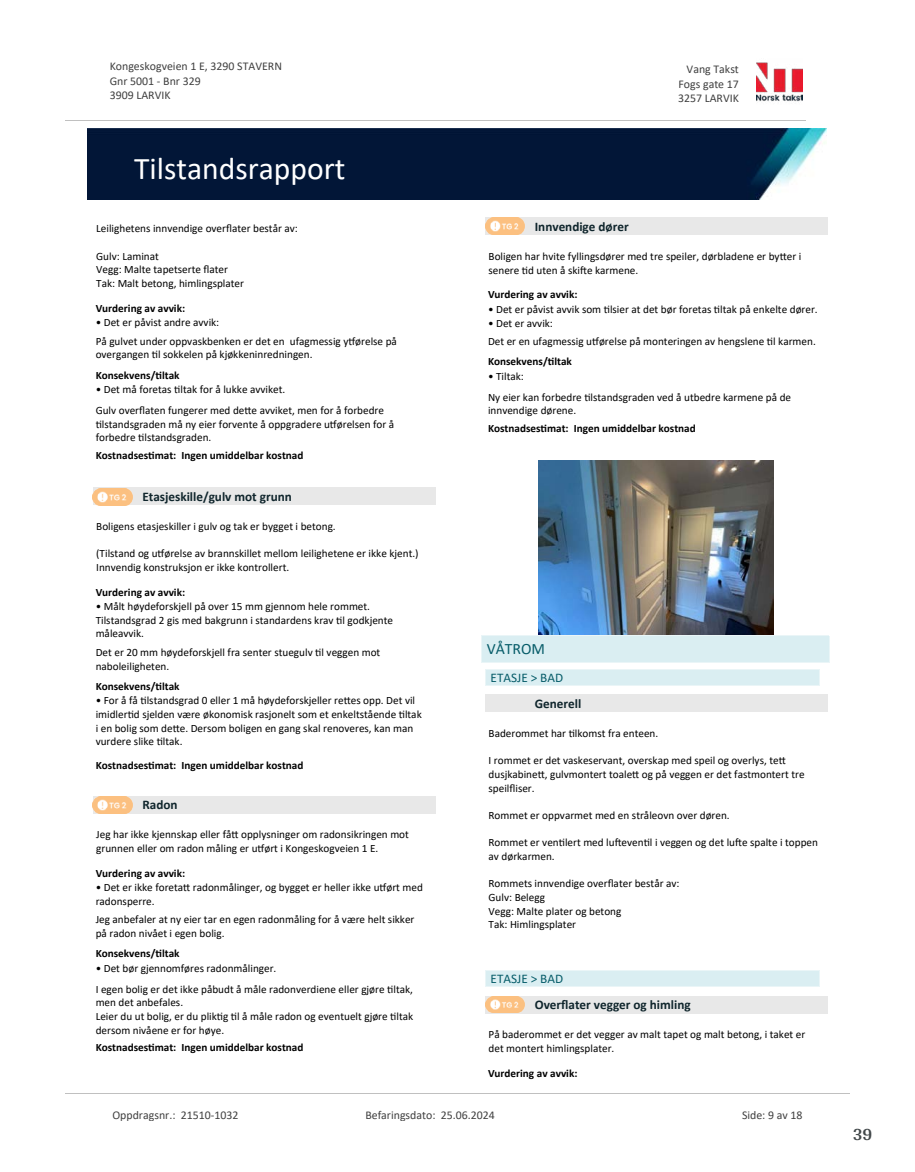
<style>
.page{position:relative;width:915px;height:1172px;background:#fff}
.page>*{position:absolute;margin:0;border:0;box-sizing:border-box;transform-origin:0 0}
.t1{font:31.65px "Calibri";color:#fff}
.t2{font:700 18px "Arya";color:#414749}
.t3{font:15.75px "Calibri";color:#065c69}
.t4{font:700 13.2px "Calibri";color:#0f252c}
.t5{font:13.2px "Calibri";color:#065c69}
.t6{font:11.85px/14.5px "Calibri";color:#404040}
.t7{font:11.25px/13.6px "Calibri";color:#000}
.t8{font:700 11.25px "Calibri";color:#000}
</style>
<div class="page">
<div style="left:93px;top:488px;width:342px;height:17px;background:#e8e8e8"></div>
<img style="left:93px;top:488px;width:39px;height:17px">
<div style="left:93px;top:796px;width:342px;height:17px;background:#e8e8e8"></div>
<img style="left:93px;top:796px;width:39px;height:17px">
<div style="left:485px;top:218px;width:342px;height:17px;background:#e8e8e8"></div>
<svg style="left:490px;top:222px;width:35px;height:13px"></svg>
<img style="left:485px;top:218px;width:39px;height:16px">
<img style="left:538px;top:461px;width:234px;height:175px">
<div style="left:481px;top:636px;width:347px;height:26px;background:#daeef2"></div>
<svg style="left:481px;top:637px;width:1px;height:25px"></svg>
<svg style="left:828px;top:637px;width:1px;height:25px"></svg>
<hr style="left:481px;top:636px;width:348px;height:1px;background:#eaf5f7">
<hr style="left:481px;top:662px;width:348px;height:1px;background:#eaf5f7">
<div style="left:485px;top:695px;width:342px;height:17px;background:#e8e8e8"></div>
<div style="left:485px;top:669px;width:334px;height:16px;background:#daeef2"></div>
<svg style="left:485px;top:670px;width:1px;height:15px"></svg>
<svg style="left:819px;top:669px;width:1px;height:16px"></svg>
<hr style="left:485px;top:669px;width:334px;height:1px;background:#eaf5f7">
<hr style="left:485px;top:685px;width:334px;height:1px;background:#eaf5f7">
<div style="left:485px;top:996px;width:342px;height:17px;background:#e8e8e8"></div>
<img style="left:485px;top:996px;width:39px;height:17px">
<div style="left:485px;top:970px;width:334px;height:16px;background:#daeef2"></div>
<svg style="left:485px;top:971px;width:1px;height:15px"></svg>
<svg style="left:819px;top:970px;width:1px;height:17px"></svg>
<hr style="left:485px;top:970px;width:334px;height:1px;background:#eaf5f7">
<hr style="left:485px;top:986px;width:334px;height:1px;background:#eaf5f7">
<img style="left:756px;top:62px;width:46px;height:40px">
<hr style="left:65px;top:120px;width:740px;height:1px;background:#c0c0c0">
<img style="left:88px;top:129px;width:738px;height:71px">
<hr style="left:65px;top:1093px;width:784px;height:1px;background:#c0c0c0">
<p class="t6" style="left:110px;top:59px;width:174px">Kongeskogveien 1 E, 3290 STAVERN<br>Gnr 5001 - Bnr 329<br>3909 LARVIK</p>
<p class="t6" style="left:686px;top:62px;width:54px">Vang Takst</p>
<p class="t6" style="left:678px;top:76px;width:62px">Fogs gate 17</p>
<p class="t6" style="left:677px;top:90px;width:62px">3257 LARVIK</p>
<h1 class="t1" style="left:134px;top:147px;width:213px">Tilstandsrapport</h1>
<p class="t7" style="left:96px;top:222px;width:203px">Leilighetens innvendige over昀氀ater består av:</p>
<p class="t7" style="left:96px;top:249px;width:149px">Gulv: Laminat<br>Vegg: Malte tapetserte 昀氀ater<br>Tak: Malt betong, himlingsplater</p>
<p class="t8" style="left:96px;top:300px;width:91px">Vurdering av avvik:</p>
<p class="t7" style="left:96px;top:313px;width:303px;line-height:18.5px">• Det er påvist andre avvik:<br>På gulvet under oppvaskbenken er det en ufagmessig y琀昀ørelse på</p>
<p class="t7" style="left:96px;top:347px;width:218px">overgangen 琀椀l sokkelen på kjøkkeninredningen.</p>
<p class="t8" style="left:96px;top:367px;width:85px">Konsekvens/琀椀ltak</p>
<p class="t7" style="left:96px;top:378px;width:290px;line-height:21px">• Det må foretas 琀椀ltak for å lukke avviket.<br>Gulv over昀氀aten fungerer med de琀琀e avviket, men for å forbedre</p>
<p class="t7" style="left:96px;top:417px;width:300px">琀椀lstandsgraden må ny eier forvente å oppgradere u琀昀ørelsen for å forbedre 琀椀lstandsgraden.</p>
<p class="t8" style="left:96px;top:448px;width:209px">Kostnadses琀椀mat: Ingen umiddelbar kostnad</p>
<p class="t4" style="left:142px;top:487px;width:151px">Etasjeskille/gulv mot grunn</p>
<p class="t7" style="left:96px;top:519px;width:241px">Boligens etasjeskiller i gulv og tak er bygget i betong.</p>
<p class="t7" style="left:96px;top:546px;width:324px">(Tilstand og u琀昀ørelse av brannskillet mellom leilighetene er ikke kjent.)<br>Innvendig konstruksjon er ikke kontrollert.</p>
<p class="t8" style="left:96px;top:584px;width:91px">Vurdering av avvik:</p>
<p class="t7" style="left:96px;top:599px;width:299px">• Målt høydeforskjell på over 15 mm gjennom hele rommet.<br>Tilstandsgrad 2 gis med bakgrunn i standardens krav 琀椀l godkjente måleavvik.</p>
<p class="t7" style="left:96px;top:645px;width:286px">Det er 20 mm høydeforskjell fra senter stuegulv 琀椀l veggen mot naboleiligheten.</p>
<p class="t8" style="left:96px;top:678px;width:85px">Konsekvens/琀椀ltak</p>
<p class="t7" style="left:96px;top:693px;width:327px">• For å få 琀椀lstandsgrad 0 eller 1 må høydeforskjeller re琀琀es opp. Det vil imidler琀椀d sjelden være økonomisk rasjonelt som et enkeltstående 琀椀ltak i en bolig som de琀琀e. Dersom boligen en gang skal renoveres, kan man vurdere slike 琀椀ltak.</p>
<p class="t8" style="left:96px;top:757px;width:209px">Kostnadses琀椀mat: Ingen umiddelbar kostnad</p>
<p class="t4" style="left:142px;top:795px;width:37px">Radon</p>
<p class="t7" style="left:96px;top:827px;width:314px">Jeg har ikke kjennskap eller få琀琀 opplysninger om radonsikringen mot grunnen eller om radon måling er u琀昀ørt i Kongeskogveien 1 E.</p>
<p class="t8" style="left:96px;top:865px;width:91px">Vurdering av avvik:</p>
<p class="t7" style="left:96px;top:880px;width:328px">• Det er ikke foreta琀琀 radonmålinger, og bygget er heller ikke u琀昀ørt med radonsperre.</p>
<p class="t7" style="left:96px;top:912px;width:320px">Jeg anbefaler at ny eier tar en egen radonmåling for å være helt sikker på radon nivået i egen bolig.</p>
<p class="t8" style="left:96px;top:945px;width:85px">Konsekvens/琀椀ltak</p>
<p class="t7" style="left:96px;top:957px;width:319px;line-height:21px">• Det bør gjennomføres radonmålinger.<br>I egen bolig er det ikke påbudt å måle radonverdiene eller gjøre 琀椀ltak,</p>
<p class="t7" style="left:96px;top:995px;width:319px">men det anbefales.<br>Leier du ut bolig, er du plik琀椀g 琀椀l å måle radon og eventuelt gjøre 琀椀ltak dersom nivåene er for høye.</p>
<p class="t8" style="left:96px;top:1040px;width:209px">Kostnadses琀椀mat: Ingen umiddelbar kostnad</p>
<p class="t4" style="left:534px;top:217px;width:95px">Innvendige dører</p>
<p class="t7" style="left:488px;top:249px;width:314px">Boligen har hvite fyllingsdører med tre speiler, dørbladene er by琀琀er i senere 琀椀d uten å ski昀琀e karmene.</p>
<p class="t8" style="left:488px;top:287px;width:91px">Vurdering av avvik:</p>
<p class="t7" style="left:488px;top:302px;width:331px">• Det er påvist avvik som 琀椀lsier at det bør foretas 琀椀ltak på enkelte dører.</p>
<p class="t7" style="left:488px;top:313px;width:329px;line-height:18.5px">• Det er avvik:<br>Det er en ufagmessig u琀昀ørelse på monteringen av hengslene 琀椀l karmen.</p>
<p class="t8" style="left:488px;top:354px;width:85px">Konsekvens/琀椀ltak</p>
<p class="t7" style="left:488px;top:365px;width:304px;line-height:21px">• Tiltak:<br>Ny eier kan forbedre 琀椀lstandsgraden ved å utbedre karmene på de</p>
<p class="t7" style="left:488px;top:404px;width:90px">innvendige dørene.</p>
<p class="t8" style="left:488px;top:421px;width:209px">Kostnadses琀椀mat: Ingen umiddelbar kostnad</p>
<h3 class="t3" style="left:486px;top:638px;width:60px">VÅTROM</h3>
<p class="t5" style="left:490px;top:668px;width:74px">ETASJE &gt; BAD</p>
<p class="t4" style="left:534px;top:694px;width:48px">Generell</p>
<p class="t7" style="left:488px;top:726px;width:171px">Baderommet har 琀椀lkomst fra enteen.</p>
<p class="t7" style="left:488px;top:753px;width:317px">I rommet er det vaskeservant, overskap med speil og overlys, te琀琀dusjkabine琀琀, gulvmontert toale琀琀 og på veggen er det fastmontert tre speil昀氀iser.</p>
<p class="t7" style="left:488px;top:808px;width:242px">Rommet er oppvarmet med en stråleovn over døren.</p>
<p class="t7" style="left:488px;top:835px;width:331px">Rommet er ven琀椀lert med lu昀琀even琀椀l i veggen og det lu昀琀e spalte i toppen av dørkarmen.</p>
<p class="t7" style="left:488px;top:876px;width:192px">Rommets innvendige over昀氀ater består av:<br>Gulv: Belegg<br>Vegg: Malte plater og betong<br>Tak: Himlingsplater</p>
<p class="t5" style="left:490px;top:969px;width:74px">ETASJE &gt; BAD</p>
<p class="t4" style="left:534px;top:995px;width:157px">Over昀氀ater vegger og himling</p>
<p class="t7" style="left:488px;top:1027px;width:318px">På baderommet er det vegger av malt tapet og malt betong, i taket er det montert himlingsplater.</p>
<p class="t8" style="left:488px;top:1065px;width:91px">Vurdering av avvik:</p>
<p class="t6" style="left:112px;top:1107px;width:127px">Oppdragsnr.: 21510-1032</p>
<p class="t6" style="left:365px;top:1107px;width:131px">Befaringsdato: 25.06.2024</p>
<p class="t6" style="left:741px;top:1107px;width:62px">Side: 9 av 18</p>
<h2 class="t2" style="left:852px;top:1123px;width:21px">39</h2>
</div>
